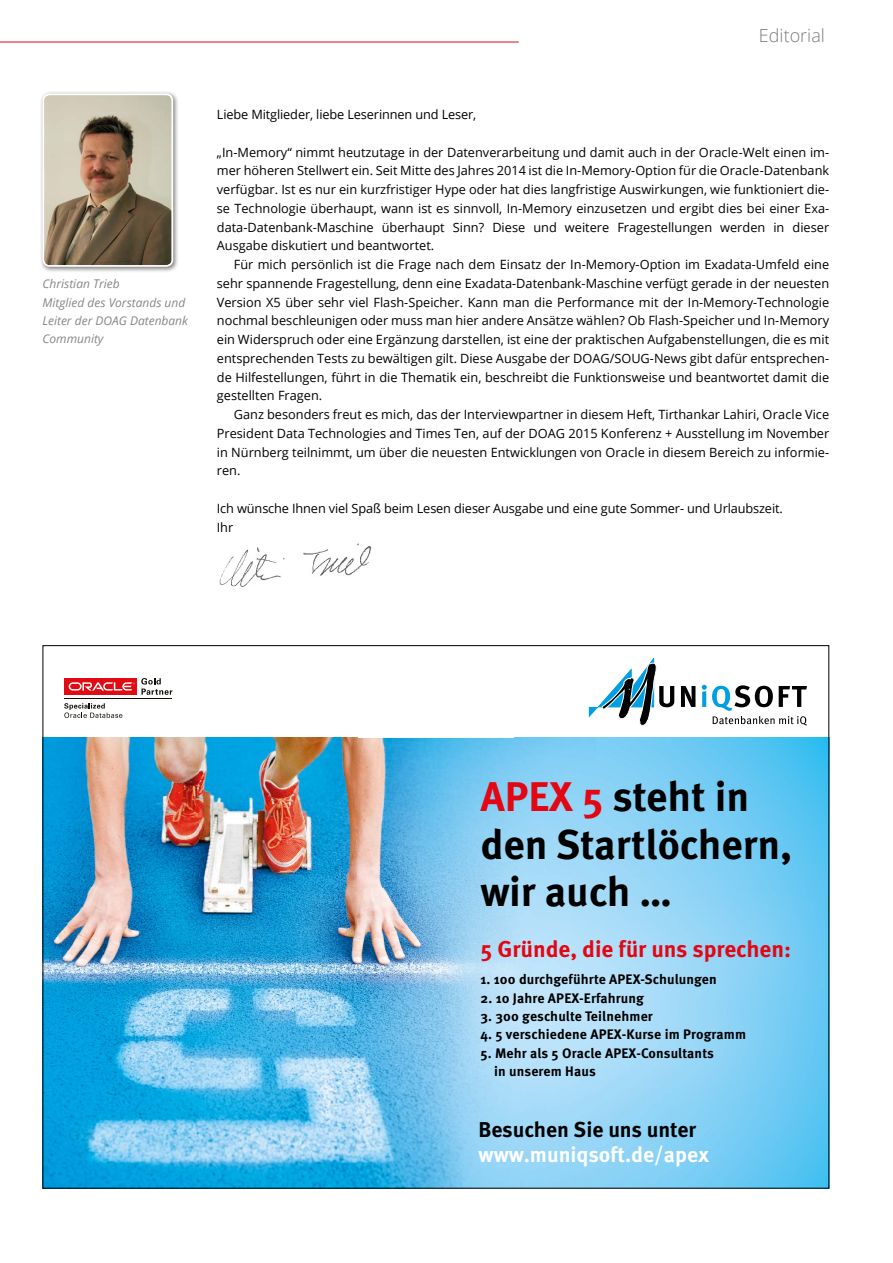
<style>
.page{position:relative;width:893px;height:1263px;background:#fff}
.page>*{position:absolute;margin:0;border:0;box-sizing:border-box;transform-origin:0 0}
.t1{font:700 41.4px/47.5px "Meta Pro";letter-spacing:-.005em;color:#000}
.t2{font:700 22.95px "Meta Pro";color:#e30613}
.t3{font:700 21.45px "Meta Pro";color:#fff}
.t4{font:700 21.45px "Meta Pro";letter-spacing:-.005em;color:#000}
.t5{font:300 18px "Open Sans";color:#7c7b7b}
.t6{font:700 13.8px/18.5px "Meta Pro";letter-spacing:.01em;color:#000}
.t7{font:12.75px/18.8px "Open Sans";color:#000;text-align:justify}
.t8{font:italic 12px/18.8px "Open Sans";color:#878787}
.s1{color:#e30613}
</style>
<div class="page">
<hr style="left:0;top:42px;width:519px;height:1px;background:#e30613">
<img style="left:219px;top:543px;width:153px;height:44px">
<div style="left:39px;top:90px;width:140px;height:183px;background:#000;opacity:.5"></div>
<img style="left:44px;top:95px;width:128px;height:169px">
<div style="left:43px;top:94px;width:130px;height:173px;border:2px solid #fff;border-radius:6px"></div>
<img style="left:45px;top:738px;width:469px;height:150px">
<img style="left:514px;top:738px;width:313px;height:140px">
<img style="left:45px;top:888px;width:417px;height:298px">
<img style="left:462px;top:1126px;width:365px;height:60px">
<svg style="left:681px;top:686px;width:14px;height:21px"></svg>
<svg style="left:702px;top:685px;width:105px;height:40px"></svg>
<svg style="left:589px;top:658px;width:85px;height:67px"></svg>
<div style="left:65px;top:678px;width:72px;height:17px;background:#e30b13"></div>
<svg style="left:69px;top:682px;width:66px;height:8px"></svg>
<svg style="left:64px;top:703px;width:58px;height:15px"></svg>
<hr style="left:64px;top:699px;width:108px;height:1px;background:#12100b">
<svg style="left:141px;top:678px;width:31px;height:17px"></svg>
<img style="left:419px;top:878px;width:408px;height:248px">
<p class="t8" style="left:43px;top:274px;width:147px">Christian Trieb<br>Mitglied des Vorstands und<br>Leiter der DOAG Datenbank</p>
<p class="t8" style="left:43px;top:328px;width:63px">Community</p>
<h3 class="t5" style="left:759px;top:24px;width:67px">Editorial</h3>
<p class="t7" style="left:217px;top:105px;width:261px">Liebe Mitglieder, liebe Leserinnen und Leser,</p>
<p class="t7" style="left:217px;top:142px;width:614px">„In-Memory“ nimmt heutzutage in der Datenverarbeitung und damit auch in der Oracle-Welt einen im&shy;mer höheren Stellwert ein. Seit Mitte des Jahres 2014 ist die In-Memory-Option für die Oracle-Datenbank verfügbar. Ist es nur ein kurzfristiger Hype oder hat dies langfristige Auswirkungen, wie funktioniert die&shy;se Technologie überhaupt, wann ist es sinnvoll, In-Memory einzusetzen und ergibt dies bei einer Exa&shy;data-Datenbank-Maschine überhaupt Sinn? Diese und weitere Fragestellungen werden in dieser Ausgabe diskutiert und beantwortet.</p>
<p class="t7" style="left:217px;top:255px;width:614px;text-indent:17px">Für mich persönlich ist die Frage nach dem Einsatz der In-Memory-Option im Exadata-Umfeld eine sehr spannende Fragestellung, denn eine Exadata-Datenbank-Maschine verfügt gerade in der neuesten Version X5 über sehr viel Flash-Speicher. Kann man die Performance mit der In-Memory-Technologie nochmal beschleunigen oder muss man hier andere Ansätze wählen? Ob Flash-Speicher und In-Memory ein Widerspruch oder eine Ergänzung darstellen, ist eine der praktischen Aufgabenstellungen, die es mit entsprechenden Tests zu bewältigen gilt. Diese Ausgabe der DOAG/SOUG-News gibt dafür entsprechen&shy;de Hilfestellungen, führt in die Thematik ein, beschreibt die Funktionsweise und beantwortet damit die gestellten Fragen.</p>
<p class="t7" style="left:217px;top:405px;width:614px;text-indent:17px">Ganz besonders freut es mich, das der Interviewpartner in diesem Heft, Tirthankar Lahiri, Oracle Vice President Data Technologies and Times Ten, auf der DOAG 2015 Konferenz + Ausstellung im November in Nürnberg teilnimmt, um über die neuesten Entwicklungen von Oracle in diesem Bereich zu informie&shy;ren.</p>
<p class="t7" style="left:217px;top:499px;width:567px">Ich wünsche Ihnen viel Spaß beim Lesen dieser Ausgabe und eine gute Sommer- und Urlaubszeit.<br>Ihr</p>
<h1 class="t1" style="left:480px;top:773px;width:313px"><span class="s1">APEX 5</span> steht in den Startlöchern, wir auch …</h1>
<h2 class="t2" style="left:480px;top:934px;width:312px">5 Gründe, die für uns sprechen:</h2>
<p class="t6" style="left:480px;top:970px;width:238px">1. 100 durchgeführte APEX-Schulungen</p>
<p class="t6" style="left:480px;top:989px;width:165px">2. 10 Jahre APEX-Erfahrung</p>
<p class="t6" style="left:480px;top:1007px;width:174px">3. 300 geschulte Teilnehmer</p>
<p class="t6" style="left:480px;top:1025px;width:267px">4. 5 verschiedene APEX-Kurse im Programm</p>
<p class="t6" style="left:494px;top:1044px;width:221px;text-indent:-14px">5. Mehr als 5 Oracle APEX-Consultants in unserem Haus</p>
<h3 class="t4" style="left:478px;top:1116px;width:219px">Besuchen Sie uns unter</h3>
<h3 class="t3" style="left:478px;top:1141px;width:232px">www.muniqsoft.de/apex</h3>
</div>
